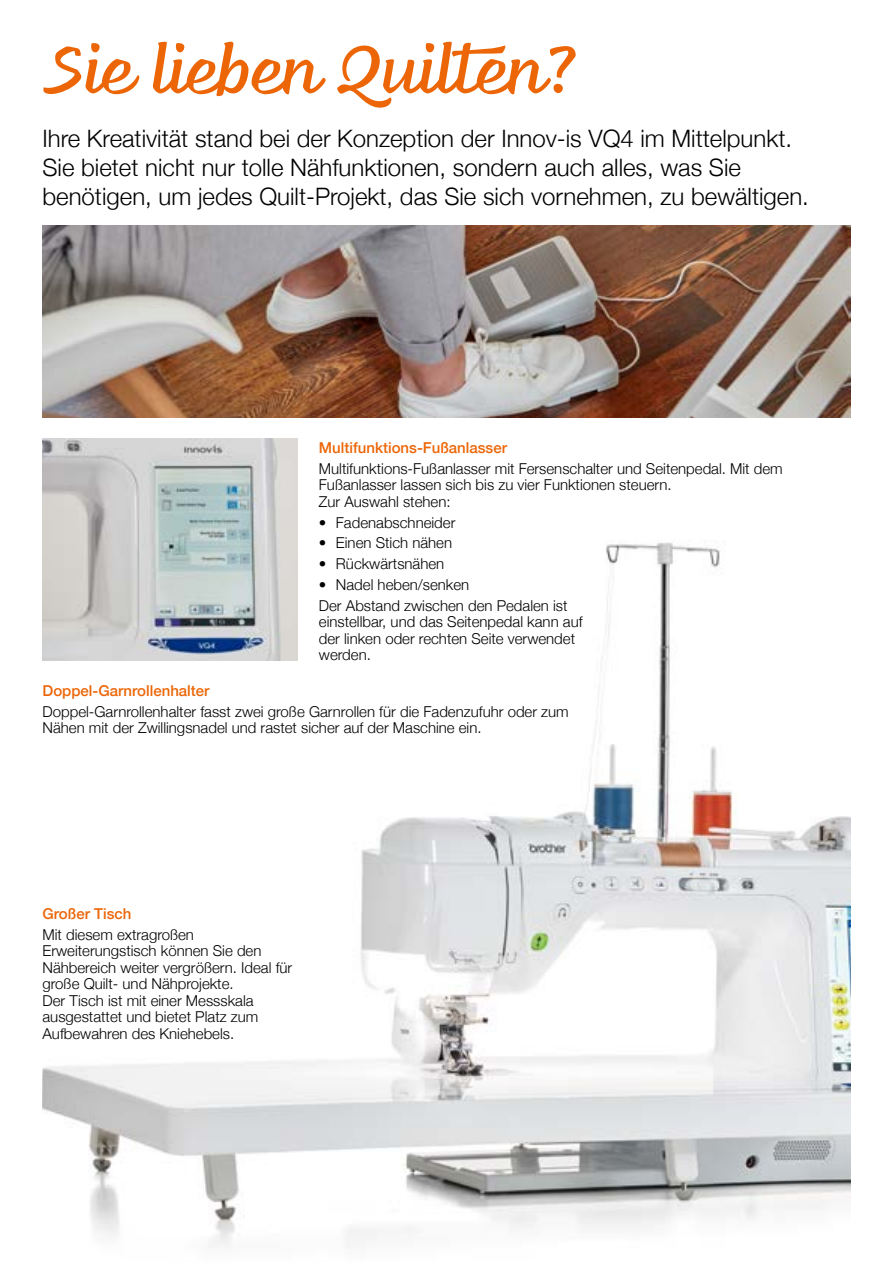
<style>
.page{position:relative;width:893px;height:1263px;background:#fff}
.page>*{position:absolute;margin:0;border:0;box-sizing:border-box;transform-origin:0 0}
.t1{font:66px "Feltro";color:#ec6608}
.t2{font:300 24px/28.8px "Helvetica Neue";color:#000}
.t3{font:300 15px/16.5px "Helvetica Neue";color:#000}
.t4{font:500 15px "Helvetica Neue";color:#ec6608}
</style>
<div class="page">
<img style="left:43px;top:542px;width:807px;height:706px">
<img style="left:43px;top:226px;width:807px;height:191px">
<img style="left:43px;top:438px;width:255px;height:222px">
<h1 class="t1" style="left:43px;top:24px;width:532px">Sie lieben Quilten?</h1>
<h2 class="t2" style="left:43px;top:122px;width:768px">Ihre Kreativität stand bei der Konzeption der Innov-is VQ4 im Mittelpunkt.<br>Sie bietet nicht nur tolle Nähfunktionen, sondern auch alles, was Sie benötigen, um jedes Quilt-Projekt, das Sie sich vornehmen, zu bewältigen.</h2>
<p class="t4" style="left:319px;top:436px;width:190px">Multifunktions-Fußanlasser</p>
<p class="t3" style="left:319px;top:459px;width:465px">Multifunktions-Fußanlasser mit Fersenschalter und Seitenpedal. Mit dem<br>Fußanlasser lassen sich bis zu vier Funktionen steuern.<br>Zur Auswahl stehen:</p>
<p class="t3" style="left:319px;top:513px;width:138px">• Fadenabschneider</p>
<p class="t3" style="left:319px;top:534px;width:135px">• Einen Stich nähen</p>
<p class="t3" style="left:319px;top:554px;width:127px">• Rückwärtsnähen</p>
<p class="t3" style="left:319px;top:573px;width:250px;line-height:20.7px">• Nadel heben/senken<br>Der Abstand zwischen den Pedalen ist</p>
<p class="t3" style="left:319px;top:612px;width:265px">einstellbar, und das Seitenpedal kann auf der linken oder rechten Seite verwendet werden.</p>
<p class="t4" style="left:43px;top:679px;width:168px">Doppel-Garnrollenhalter</p>
<p class="t3" style="left:43px;top:702px;width:528px">Doppel-Garnrollenhalter fasst zwei große Garnrollen für die Fadenzufuhr oder zum<br>Nähen mit der Zwillingsnadel und rastet sicher auf der Maschine ein.</p>
<p class="t4" style="left:43px;top:902px;width:90px">Großer Tisch</p>
<p class="t3" style="left:43px;top:925px;width:251px">Mit diesem extragroßen<br>Erweiterungstisch können Sie den<br>Nähbereich weiter vergrößern. Ideal für große Quilt- und Nähprojekte.<br>Der Tisch ist mit einer Messskala ausgestattet und bietet Platz zum<br>Aufbewahren des Kniehebels.</p>
</div>
